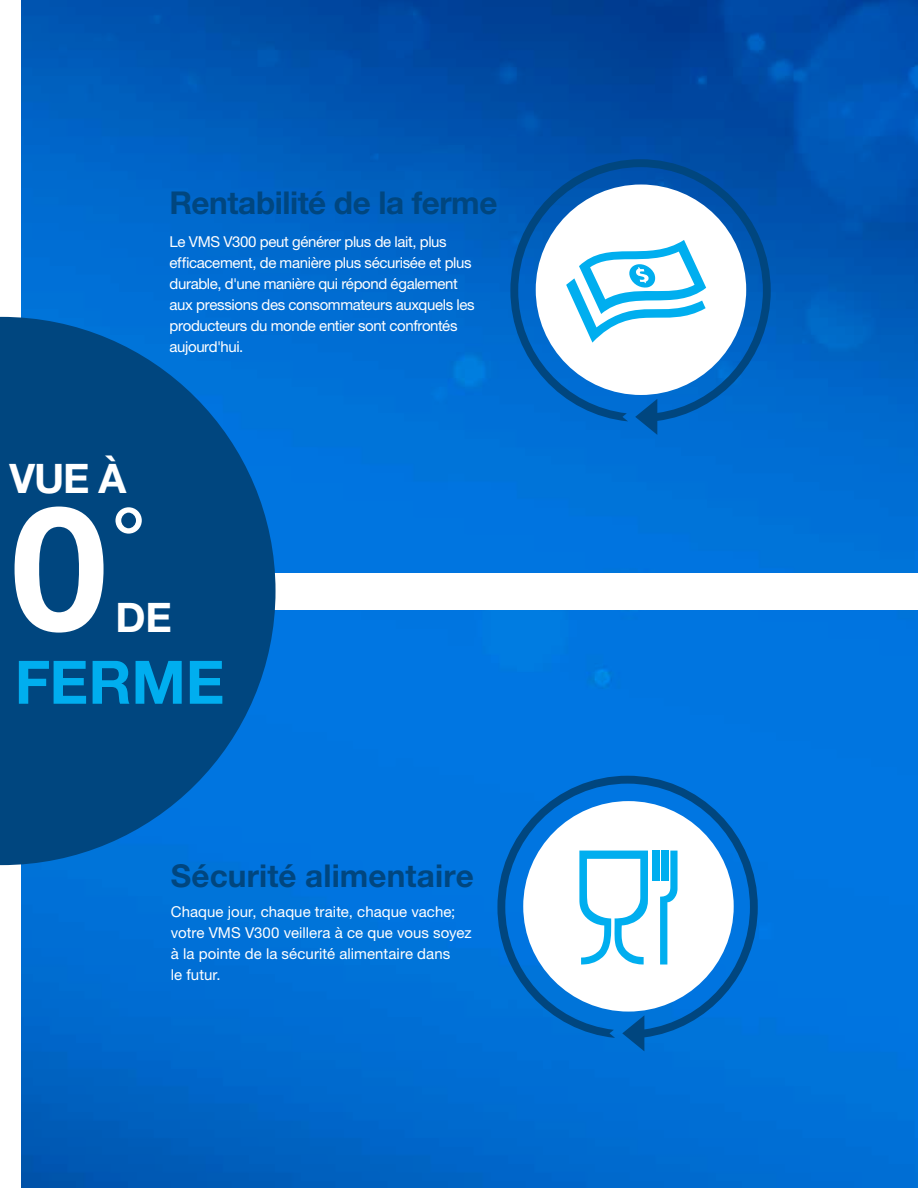
<style>
.page{position:relative;width:918px;height:1188px;background:#fff}
.page>*{position:absolute;margin:0;border:0;box-sizing:border-box;transform-origin:0 0}
.t1{font:700 173.1px "Helvetica Neue LT Std";color:#fff}
.t2{font:700 88.8px "Helvetica Neue LT Std";color:#fff}
.t3{font:700 60px "Helvetica Neue LT Std";letter-spacing:-.005em;color:#00aeef}
.t4{font:700 40.8px "Helvetica Neue LT Std";color:#fff}
.t5{font:700 31.5px "Helvetica Neue LT Std";color:#00467f}
.t6{font:15px/21px "Helvetica Neue LT Std";letter-spacing:-.02em;color:#fff}
.t7{font:15px/21px "Helvetica Neue LT Std";letter-spacing:.005em;color:#fff}
</style>
<div class="page">
<img style="left:21px;top:0;width:897px;height:1188px">
<div style="left:0;top:573px;width:918px;height:36px;background:#fff"></div>
<svg style="left:0;top:317px;width:276px;height:548px;background:#004f93"></svg>
<svg style="left:510px;top:159px;width:261px;height:276px"></svg>
<svg style="left:497px;top:776px;width:261px;height:275px"></svg>
<h3 class="t5" style="left:170px;top:183px;width:329px">Rentabilité de la ferme</h3>
<p class="t6" style="left:170px;top:231px;width:307px">Le VMS V300 peut générer plus de lait, plus efficacement, de manière plus sécurisée et plus durable, d'une manière qui répond également aux pressions des consommateurs auxquels les producteurs du monde entier sont confrontés aujourd'hui.</p>
<h3 class="t4" style="left:10px;top:453px;width:118px">VUE À</h3>
<h1 class="t1" style="left:11px;top:461px;width:98px">0</h1>
<h2 class="t2" style="left:111px;top:484px;width:37px">°</h2>
<h3 class="t4" style="left:116px;top:593px;width:58px">DE</h3>
<h3 class="t3" style="left:15px;top:645px;width:211px">FERME</h3>
<h3 class="t5" style="left:171px;top:856px;width:305px">Sécurité alimentaire</h3>
<p class="t7" style="left:171px;top:900px;width:302px">Chaque jour, chaque traite, chaque vache; votre VMS V300 veillera à ce que vous soyez à la pointe de la sécurité alimentaire dans<br>le futur.</p>
</div>
